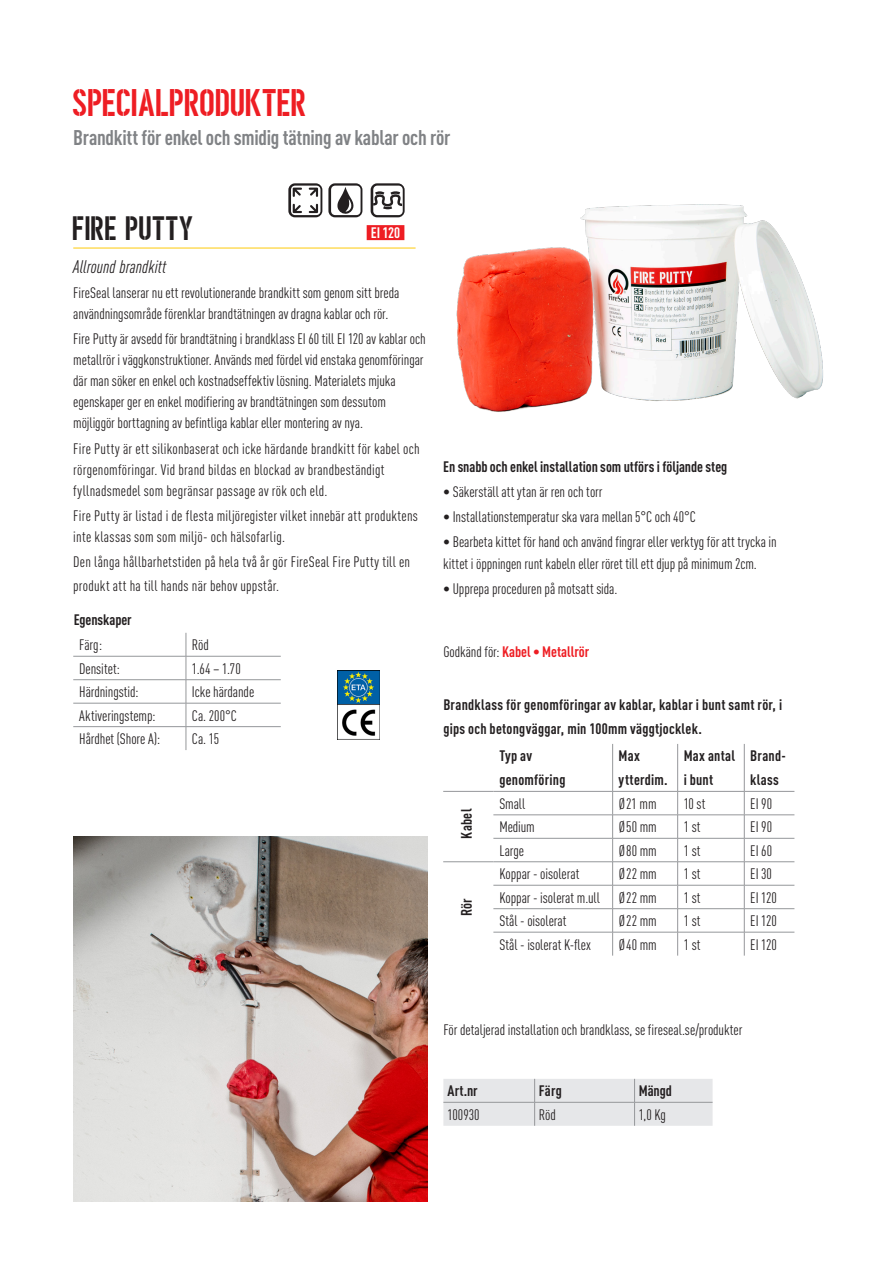
<style>
.page{position:relative;width:893px;height:1263px;background:#fff}
.page>*{position:absolute;margin:0;border:0;box-sizing:border-box;transform-origin:0 0}
.t1{font:37.5px "Ombudsman Stencil";letter-spacing:.015em;color:#ee1d23}
.Rubrik{font:33px "Ombudsman Stencil";letter-spacing:.015em;color:#231f20}
.Brödtext{font:700 condensed 21px "DINOT";letter-spacing:-.015em;color:#808285}
.Underrubrik{font:italic condensed 18px "DINOT";letter-spacing:.005em;color:#231f20}
.Brödtext-2{font:condensed 15px/21px "DINOT";color:#231f20}
.Brödtext-3{font:700 condensed 15px/24px "DINOT";letter-spacing:.015em;color:#231f20}
.Brödtext-4{font:condensed 15px/21px "DINOT";letter-spacing:.02em;color:#231f20}
.Brödtext-5{font:700 condensed 15px "DINOT";letter-spacing:-.005em;color:#231f20}
.Underrubrik-2{font:700 condensed 15px/24px "DINOT";letter-spacing:.015em;color:#231f20}
.t2{font:700 condensed 15px "DINOT";color:#ee1d23}
.Tabellhuvud{font:700 condensed 15px "DINOT";letter-spacing:.005em;color:#231f20}
.Tabelltext_C{font:condensed 15px "DINOT";color:#231f20}
.Tabelltext_V{font:700 condensed 15px "DINOT";color:#fff}
.s1{font-weight:400;color:#231f20}
.s2{font-style:inherit}
</style>
<div class="page">
<hr style="left:73px;top:248px;width:343px;height:1px;background:#feca0a">
<div style="left:367px;top:225px;width:37px;height:15px;background:#ee1d23"></div>
<svg style="left:328px;top:183px;width:34px;height:34px"></svg>
<img style="left:74px;top:837px;width:354px;height:365px">
<img style="left:456px;top:204px;width:367px;height:208px">
<svg style="left:371px;top:183px;width:33px;height:34px"></svg>
<hr style="left:612px;top:744px;width:1px;height:47px;background:#95979a">
<hr style="left:677px;top:744px;width:1px;height:47px;background:#95979a">
<hr style="left:744px;top:744px;width:1px;height:47px;background:#95979a">
<hr style="left:443px;top:791px;width:50px;height:1px;background:#95979a">
<hr style="left:493px;top:791px;width:120px;height:1px;background:#95979a">
<hr style="left:613px;top:791px;width:65px;height:1px;background:#95979a">
<hr style="left:678px;top:791px;width:66px;height:1px;background:#95979a">
<hr style="left:744px;top:791px;width:50px;height:1px;background:#95979a">
<hr style="left:493px;top:814px;width:120px;height:1px;background:#95979a">
<hr style="left:613px;top:814px;width:65px;height:1px;background:#95979a">
<hr style="left:678px;top:814px;width:66px;height:1px;background:#95979a">
<hr style="left:744px;top:814px;width:50px;height:1px;background:#95979a">
<hr style="left:493px;top:838px;width:120px;height:1px;background:#95979a">
<hr style="left:613px;top:838px;width:65px;height:1px;background:#95979a">
<hr style="left:678px;top:838px;width:66px;height:1px;background:#95979a">
<hr style="left:744px;top:838px;width:50px;height:1px;background:#95979a">
<hr style="left:443px;top:861px;width:50px;height:1px;background:#95979a">
<hr style="left:493px;top:861px;width:120px;height:1px;background:#95979a">
<hr style="left:613px;top:861px;width:65px;height:1px;background:#95979a">
<hr style="left:678px;top:861px;width:66px;height:1px;background:#95979a">
<hr style="left:744px;top:861px;width:50px;height:1px;background:#95979a">
<hr style="left:493px;top:885px;width:120px;height:1px;background:#95979a">
<hr style="left:613px;top:885px;width:65px;height:1px;background:#95979a">
<hr style="left:678px;top:885px;width:66px;height:1px;background:#95979a">
<hr style="left:744px;top:885px;width:50px;height:1px;background:#95979a">
<hr style="left:493px;top:908px;width:120px;height:1px;background:#95979a">
<hr style="left:613px;top:908px;width:65px;height:1px;background:#95979a">
<hr style="left:678px;top:908px;width:66px;height:1px;background:#95979a">
<hr style="left:744px;top:908px;width:50px;height:1px;background:#95979a">
<hr style="left:493px;top:932px;width:120px;height:1px;background:#95979a">
<hr style="left:613px;top:932px;width:65px;height:1px;background:#95979a">
<svg style="left:612px;top:791px;width:1px;height:165px"></svg>
<hr style="left:678px;top:932px;width:66px;height:1px;background:#95979a">
<svg style="left:677px;top:791px;width:1px;height:165px"></svg>
<hr style="left:744px;top:932px;width:50px;height:1px;background:#95979a">
<svg style="left:744px;top:791px;width:1px;height:165px"></svg>
<svg style="left:288px;top:183px;width:34px;height:34px"></svg>
<div style="left:443px;top:1079px;width:270px;height:47px;background:#e6e7e9"></div>
<hr style="left:73px;top:656px;width:113px;height:1px;background:#95979a">
<hr style="left:186px;top:656px;width:95px;height:1px;background:#95979a">
<hr style="left:73px;top:679px;width:113px;height:1px;background:#95979a">
<hr style="left:186px;top:679px;width:95px;height:1px;background:#95979a">
<hr style="left:73px;top:703px;width:113px;height:1px;background:#95979a">
<hr style="left:186px;top:703px;width:95px;height:1px;background:#95979a">
<hr style="left:73px;top:726px;width:113px;height:1px;background:#95979a">
<hr style="left:186px;top:726px;width:95px;height:1px;background:#95979a">
<svg style="left:186px;top:633px;width:1px;height:117px"></svg>
<img style="left:337px;top:671px;width:42px;height:68px">
<p class="t1" style="left:73px;top:83px;width:235px">SPECIALPRODUKTER</p>
<p class="Brödtext" style="left:73px;top:125px;width:379px">Brandkitt för enkel och smidig tätning av kablar och rör</p>
<p class="Rubrik" style="left:73px;top:211px;width:122px">FIRE PUTTY</p>
<p class="Underrubrik" style="left:73px;top:256px;width:94px">Allround brandkitt</p>
<p class="Brödtext-2" style="left:73px;top:282px;width:328px">FireSeal lanserar nu ett revolutionerande brandkitt som genom sitt breda användningsområde förenklar brandtätningen av dragna kablar och rör.</p>
<p class="Brödtext-2" style="left:73px;top:328px;width:354px">Fire Putty är avsedd för brandtätning i brandklass EI 60 till EI 120 av kablar och metallrör i väggkonstruktioner. Används med fördel vid enstaka genomföringar där man söker en enkel och kostnadseffektiv lösning. Materialets mjuka egenskaper ger en enkel modifiering av brandtätningen som dessutom möjliggör borttagning av befintliga kablar eller montering av nya.</p>
<p class="Brödtext-2" style="left:73px;top:438px;width:348px">Fire Putty är ett silikonbaserat och icke härdande brandkitt för kabel och rörgenomföringar. Vid brand bildas en blockad av brandbeständigt fyllnadsmedel som begränsar passage av rök och eld.</p>
<p class="Brödtext-4" style="left:73px;top:505px;width:346px">Fire Putty är listad i de flesta miljöregister vilket innebär att produktens inte klassas som som miljö- och hälsofarlig.</p>
<p class="Brödtext-2" style="left:73px;top:550px;width:338px;line-height:24px">Den långa hållbarhetstiden på hela två år gör FireSeal Fire Putty till en produkt att ha till hands när behov uppstår.</p>
<p class="Tabelltext_V" style="left:371px;top:224px;width:31px">EI 120</p>
<p class="Brödtext-5" style="left:74px;top:611px;width:60px">Egenskaper</p>
<p class="Brödtext-2" style="left:79px;top:634px;width:24px">Färg:</p>
<p class="Brödtext-2" style="left:192px;top:634px;width:19px">Röd</p>
<p class="Brödtext-2" style="left:79px;top:658px;width:42px">Densitet:</p>
<p class="Brödtext-2" style="left:192px;top:658px;width:50px">1.64 – 1.70</p>
<p class="Brödtext-2" style="left:79px;top:681px;width:61px">Härdningstid:</p>
<p class="Brödtext-2" style="left:192px;top:681px;width:64px">Icke härdande</p>
<p class="Brödtext-2" style="left:79px;top:705px;width:78px">Aktiveringstemp:</p>
<p class="Brödtext-2" style="left:192px;top:705px;width:46px">Ca. 200°C</p>
<p class="Brödtext-2" style="left:79px;top:728px;width:83px">Hårdhet (Shore A):</p>
<p class="Brödtext-2" style="left:192px;top:728px;width:29px">Ca. 15</p>
<p class="Brödtext-5" style="left:443px;top:457px;width:286px">En snabb och enkel installation som utförs i följande steg</p>
<p class="Brödtext-2" style="left:443px;top:481px;width:161px">• Säkerställ att ytan är ren och torr</p>
<p class="Brödtext-2" style="left:443px;top:506px;width:254px">• Installationstemperatur ska vara mellan 5°C och 40°C</p>
<p class="Brödtext-2" style="left:443px;top:532px;width:335px">• Bearbeta kittet för hand och använd fingrar eller verktyg för att trycka in kittet i öppningen runt kabeln eller röret till ett djup på minimum 2cm.</p>
<p class="Brödtext-2" style="left:443px;top:578px;width:176px">• Upprepa proceduren på motsatt sida.</p>
<p class="t2" style="left:443px;top:643px;width:147px"><span class="s1">Godkänd för:</span> Kabel • Metallrör</p>
<p class="Brödtext-3" style="left:443px;top:692px;width:340px">Brandklass för genomföringar av kablar, kablar i bunt samt rör, i gips och betongväggar, min 100mm väggtjocklek.</p>
<p class="Brödtext-3" style="left:454px;top:838px;width:31px;rotate:-90deg">Kabel</p>
<p class="Brödtext-3" style="left:454px;top:916px;width:19px;rotate:-90deg">Rör</p>
<p class="Underrubrik-2" style="left:499px;top:744px;width:68px">Typ av genomföring</p>
<p class="Underrubrik-2" style="left:619px;top:744px;width:51px">Max ytterdim.</p>
<p class="Underrubrik-2" style="left:684px;top:744px;width:53px">Max antal i bunt</p>
<p class="Underrubrik-2" style="left:750px;top:744px;width:37px">Brand&shy;klass</p>
<p class="Brödtext-2" style="left:499px;top:793px;width:27px">Small</p>
<p class="Brödtext-2" style="left:619px;top:793px;width:39px">Ø21 mm</p>
<p class="Brödtext-2" style="left:684px;top:793px;width:23px">10 st</p>
<p class="Brödtext-2" style="left:750px;top:793px;width:23px">EI 90</p>
<p class="Brödtext-2" style="left:499px;top:816px;width:37px">Medium</p>
<p class="Brödtext-2" style="left:619px;top:816px;width:39px">Ø50 mm</p>
<p class="Brödtext-2" style="left:684px;top:816px;width:18px">1 st</p>
<p class="Brödtext-2" style="left:750px;top:816px;width:23px">EI 90</p>
<p class="Brödtext-2" style="left:499px;top:840px;width:26px">Large</p>
<p class="Brödtext-2" style="left:619px;top:840px;width:39px">Ø80 mm</p>
<p class="Brödtext-2" style="left:684px;top:840px;width:18px">1 st</p>
<p class="Brödtext-2" style="left:750px;top:840px;width:23px">EI 60</p>
<p class="Brödtext-2" style="left:499px;top:863px;width:82px">Koppar - oisolerat</p>
<p class="Brödtext-2" style="left:619px;top:863px;width:39px">Ø22 mm</p>
<p class="Brödtext-2" style="left:684px;top:863px;width:18px">1 st</p>
<p class="Brödtext-2" style="left:750px;top:863px;width:23px">EI 30</p>
<p class="Brödtext-2" style="left:499px;top:887px;width:102px">Koppar - isolerat m.ull</p>
<p class="Brödtext-2" style="left:619px;top:887px;width:39px">Ø22 mm</p>
<p class="Brödtext-2" style="left:684px;top:887px;width:18px">1 st</p>
<p class="Brödtext-2" style="left:750px;top:887px;width:28px">EI 120</p>
<p class="Brödtext-2" style="left:499px;top:910px;width:69px">Stål - oisolerat</p>
<p class="Brödtext-2" style="left:619px;top:910px;width:39px">Ø22 mm</p>
<p class="Brödtext-2" style="left:684px;top:910px;width:18px">1 st</p>
<p class="Brödtext-2" style="left:750px;top:910px;width:28px">EI 120</p>
<p class="Brödtext-2" style="left:499px;top:934px;width:93px">Stål - isolerat K-flex</p>
<p class="Brödtext-2" style="left:619px;top:934px;width:40px">Ø40 mm</p>
<p class="Brödtext-2" style="left:684px;top:934px;width:18px">1 st</p>
<p class="Brödtext-2" style="left:750px;top:934px;width:28px">EI 120</p>
<p class="Brödtext-2" style="left:443px;top:1019px;width:301px">För detaljerad installation och brandklass, se fireseal.se/produkter</p>
<p class="Tabellhuvud" style="left:448px;top:1082px;width:32px">Art.nr</p>
<p class="Tabellhuvud" style="left:539px;top:1082px;width:25px">Färg</p>
<p class="Tabellhuvud" style="left:639px;top:1082px;width:35px">Mängd</p>
<p class="Tabelltext_C" style="left:448px;top:1106px;width:34px">100930</p>
<p class="Tabelltext_C" style="left:539px;top:1106px;width:19px"><span class="s2">R</span>öd</p>
<p class="Tabelltext_C" style="left:639px;top:1106px;width:29px">1,0 Kg</p>
</div>
